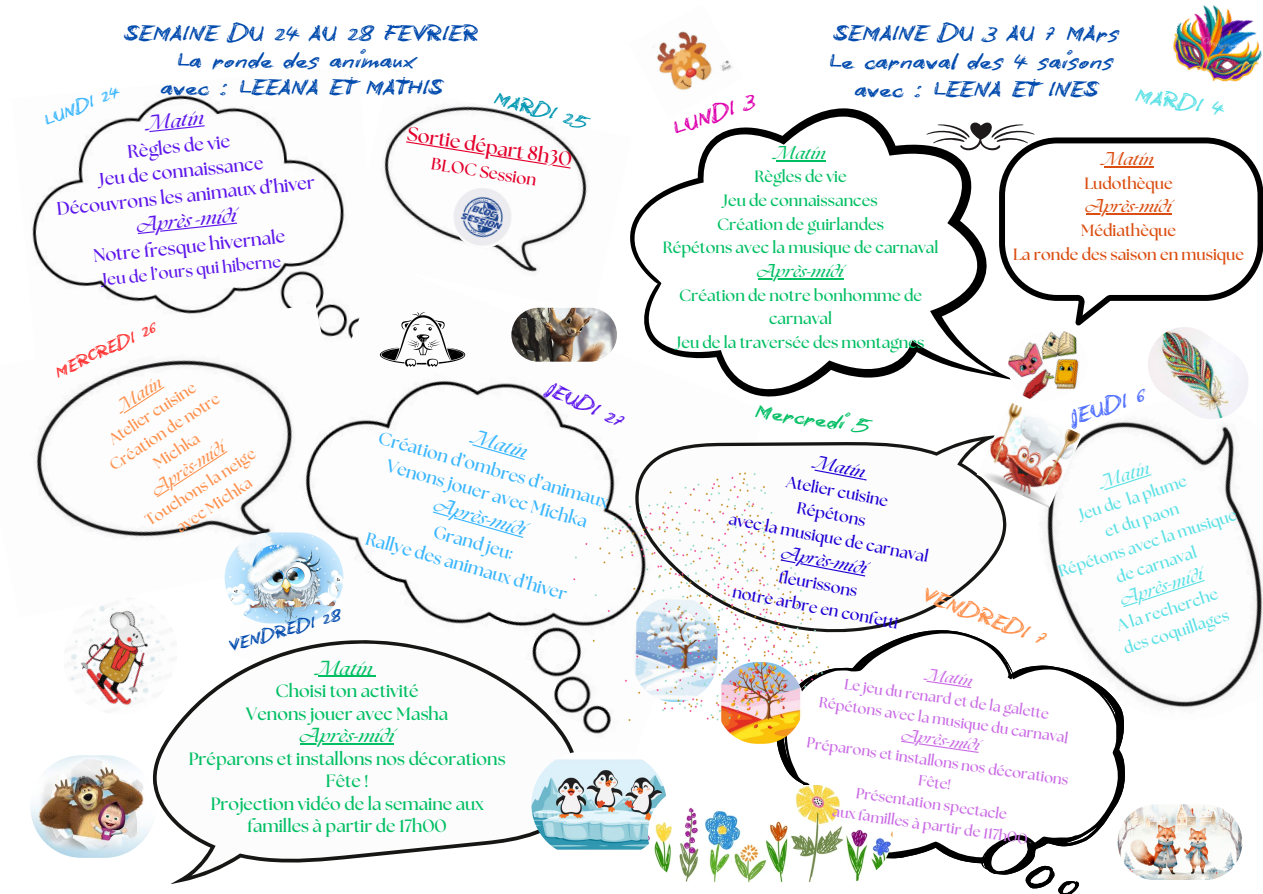
<style>
.page{position:relative;width:1263px;height:894px;background:#fff}
.page>*{position:absolute;margin:0;border:0;box-sizing:border-box;transform-origin:0 0}
.t1{font:700 23.4px/28px "Biro Script Plus";color:#004aad;text-align:center}
.t2{font:700 21.9px "Biro Script Plus";color:#5271ff}
.t3{font:700 21.75px "Biro Script Plus";color:#ff914d}
.t4{font:700 21.75px "Biro Script Plus";color:#00bf63}
.t5{font:700 21.75px "Biro Script Plus";color:#dd00ae}
.t6{font:700 21.75px "Biro Script Plus";color:#5ce1e6}
.t7{font:700 20.4px "Biro Script Plus";color:#5e17eb}
.t8{font:700 20.4px "Biro Script Plus";color:#0097b2}
.t9{font:700 19.65px "The Seasons";color:#e4002b}
.t10{font:700 18.15px/25px "The Seasons";color:#5e17eb;text-align:center}
.t11{font:700 17.85px "Biro Script Plus";color:#38b6ff}
.t12{font:700 17.7px/22.5px "The Seasons";color:#00bf63;text-align:center}
.t13{font:700 17.7px/25.3px "The Seasons";color:#38b6ff;text-align:center}
.t14{font:italic 700 17.7px "The Seasons";color:#38b6ff}
.t15{font:700 17.4px "Biro Script Plus";color:#ff3131}
.t16{font:700 17.4px "Biro Script Plus";color:#004aad}
.t17{font:700 16.65px "The Seasons";color:#5e17eb}
.t18{font:700 16.65px "The Seasons";color:#e4002b}
.t19{font:700 16.2px/23.7px "The Seasons";color:#00bf63;text-align:center}
.t20{font:700 16.2px "The Seasons";color:#1e00d4}
.t21{font:700 16.2px "The Seasons";color:#db4d10}
.t22{font:italic 700 16.2px "The Seasons";color:#1e00d4}
.t23{font:italic 700 16.2px "The Seasons";color:#db4d10}
.t24{font:italic 700 16.2px "The Seasons";color:#00bf63}
.t25{font:700 16.05px "The Seasons";color:#5ce1e6}
.t26{font:italic 700 16.05px "The Seasons";color:#5ce1e6}
.t27{font:700 15.75px/22.4px "The Seasons";color:#ff914d;text-align:center}
.t28{font:italic 700 15.75px "The Seasons";color:#ff914d}
.t29{font:700 14.85px "The Seasons";color:#cb6ce6}
.t30{font:italic 700 14.85px "The Seasons";color:#cb6ce6}
.s1{font-style:italic}
</style>
<div class="page">
<img style="left:32px;top:93px;width:313px;height:210px">
<img style="left:384px;top:105px;width:204px;height:158px">
<img style="left:36px;top:303px;width:195px;height:278px">
<img style="left:231px;top:263px;width:380px;height:352px">
<svg style="left:1075px;top:173px;width:188px;height:152px"></svg>
<svg style="left:602px;top:108px;width:402px;height:345px"></svg>
<svg style="left:621px;top:392px;width:386px;height:231px"></svg>
<svg style="left:780px;top:626px;width:344px;height:267px"></svg>
<img style="left:374px;top:312px;width:101px;height:54px">
<svg style="left:926px;top:116px;width:333px;height:200px"></svg>
<svg style="left:265px;top:615px;width:289px;height:18px"></svg>
<svg style="left:156px;top:633px;width:418px;height:251px"></svg>
<img style="left:1004px;top:325px;width:76px;height:77px">
<img style="left:1118px;top:804px;width:124px;height:75px">
<img style="left:225px;top:532px;width:118px;height:91px">
<img style="left:70px;top:605px;width:115px;height:116px">
<img style="left:30px;top:755px;width:126px;height:102px">
<img style="left:531px;top:751px;width:132px;height:105px">
<img style="left:628px;top:31px;width:115px;height:87px">
<img style="left:1173px;top:5px;width:89px;height:77px">
<img style="left:648px;top:784px;width:244px;height:98px">
<svg style="left:564px;top:460px;width:271px;height:289px"></svg>
<svg style="left:558px;top:470px;width:260px;height:280px"></svg>
<svg style="left:814px;top:469px;width:53px;height:11px"></svg>
<svg style="left:781px;top:559px;width:84px;height:17px"></svg>
<img style="left:1023px;top:384px;width:240px;height:351px">
<img style="left:977px;top:402px;width:105px;height:105px">
<img style="left:1146px;top:327px;width:104px;height:93px">
<img style="left:511px;top:308px;width:106px;height:53px">
<img style="left:449px;top:184px;width:68px;height:68px">
<svg style="left:149px;top:125px;width:56px;height:7px"></svg>
<svg style="left:138px;top:222px;width:99px;height:12px"></svg>
<svg style="left:124px;top:386px;width:41px;height:27px"></svg>
<svg style="left:157px;top:451px;width:70px;height:46px"></svg>
<svg style="left:406px;top:141px;width:165px;height:27px"></svg>
<svg style="left:472px;top:444px;width:53px;height:16px"></svg>
<svg style="left:433px;top:511px;width:90px;height:27px"></svg>
<hr style="left:318px;top:675px;width:54px;height:1px;background:#00bf63">
<hr style="left:300px;top:743px;width:94px;height:1px;background:#00bf63">
<hr style="left:1104px;top:166px;width:49px;height:1px;background:#db4d10">
<hr style="left:1086px;top:213px;width:85px;height:1px;background:#db4d10">
<hr style="left:776px;top:160px;width:49px;height:1px;background:#00bf63">
<hr style="left:758px;top:278px;width:85px;height:1px;background:#00bf63">
<svg style="left:1104px;top:474px;width:47px;height:16px"></svg>
<svg style="left:1123px;top:579px;width:82px;height:28px"></svg>
<svg style="left:926px;top:680px;width:45px;height:8px"></svg>
<svg style="left:901px;top:740px;width:78px;height:12px"></svg>
<p class="t1" style="left:829px;top:18px;width:291px">SEMAINE DU 3 AU 7 MArs<br>Le carnaval des 4 saisons avec : LEENA ET INES</p>
<p class="t1" style="left:125px;top:18px;width:355px;line-height:27px">SEMAINE DU 24 AU 28 FEVRIER<br>La ronde des animaux<br>avec : LEEANA ET MATHIS</p>
<p class="t11" style="left:41px;top:111px;width:81px;rotate:-23deg">LUNDI 24</p>
<p class="t8" style="left:498px;top:85px;width:97px;rotate:15deg">MARDI 25</p>
<p class="t5" style="left:669px;top:116px;width:88px;rotate:-20deg">LUNDI 3</p>
<p class="t6" style="left:1138px;top:81px;width:92px;rotate:9deg">MARDI 4</p>
<p class="t10" style="left:48px;top:122px;width:261px;rotate:-6deg"><span class="s1">Matin<br></span>Règles de vie<br>Jeu de connaissance<br>Découvrons les animaux d’hiver</p>
<p class="t9" style="left:409px;top:125px;width:168px;rotate:9deg">Sortie départ 8h30</p>
<h5 class="t24" style="left:776px;top:146px;width:51px">Matin</h5>
<p class="t19" style="left:754px;top:166px;width:94px">Règles de vie</p>
<p class="t19" style="left:723px;top:189px;width:156px">Jeu de connaissances</p>
<p class="t19" style="left:717px;top:213px;width:169px">Création de guirlandes</p>
<p class="t19" style="left:663px;top:236px;width:277px">Répétons avec la musique de carnaval</p>
<p class="t24" style="left:758px;top:264px;width:87px">Après-midi</p>
<p class="t19" style="left:679px;top:284px;width:245px">Création de notre bonhomme de carnaval</p>
<p class="t19" style="left:677px;top:331px;width:249px">Jeu de la traversée des montagnes</p>
<p class="t23" style="left:1104px;top:152px;width:51px">Matin</p>
<p class="t21" style="left:1084px;top:176px;width:90px">Ludothèque</p>
<h3 class="t23" style="left:1086px;top:199px;width:87px">Après-midi</h3>
<h6 class="t21" style="left:1081px;top:223px;width:97px">Médiathèque</h6>
<p class="t21" style="left:1013px;top:247px;width:233px">La ronde des saison en musique</p>
<p class="t18" style="left:433px;top:156px;width:108px;rotate:9deg">BLOC Session</p>
<h2 class="t10" style="left:89px;top:218px;width:194px;line-height:25.8px;rotate:-6deg"><span class="s1">Après -midi<br></span>Notre fresque hivernale</h2>
<h2 class="t17" style="left:102px;top:272px;width:181px;rotate:-6deg">Jeu de l’ours qui hiberne</h2>
<p class="t15" style="left:51px;top:362px;width:112px;rotate:-25deg">MERCREDI 26</p>
<h6 class="t28" style="left:116px;top:401px;width:50px;rotate:-33deg">Matin</h6>
<p class="t7" style="left:553px;top:375px;width:85px;rotate:25deg">JEUDI 27</p>
<p class="t2" style="left:1066px;top:405px;width:81px;rotate:-18deg">JEUDI 6</p>
<p class="t27" style="left:105px;top:431px;width:102px;rotate:-33deg">Atelier cuisine</p>
<p class="t27" style="left:105px;top:457px;width:129px;rotate:-33deg">Création de notre<br>Michka</p>
<h2 class="t4" style="left:758px;top:396px;width:117px;rotate:8deg">Mercredi 5</h2>
<p class="t22" style="left:817px;top:455px;width:51px;rotate:11deg">Matin</p>
<h2 class="t20" style="left:788px;top:474px;width:105px;rotate:11deg">Atelier cuisine</h2>
<h1 class="t20" style="left:731px;top:511px;width:204px;rotate:11deg">avec la musique de carnaval</h1>
<p class="t13" style="left:389px;top:400px;width:240px;rotate:16deg"><span class="s1">Matin<br></span>Création d’ombres d’animaux<br>Venons jouer avec Michka</p>
<p class="t13" style="left:437px;top:519px;width:83px;rotate:16deg">Grand jeu:</p>
<h4 class="t28" style="left:150px;top:485px;width:85px;rotate:-33deg">Après-midi</h4>
<p class="t27" style="left:141px;top:513px;width:129px;rotate:-33deg">Touchons la neige</p>
<p class="t26" style="left:1100px;top:476px;width:51px;rotate:-18deg">Matin</p>
<p class="t25" style="left:1077px;top:508px;width:114px;rotate:-18deg">Jeu de la plume</p>
<p class="t27" style="left:172px;top:519px;width:89px;rotate:-33deg">avec Michka</p>
<p class="t14" style="left:437px;top:496px;width:95px;rotate:16deg">Après-midi</p>
<h5 class="t20" style="left:799px;top:500px;width:71px;rotate:11deg">Répétons</h5>
<p class="t22" style="left:784px;top:545px;width:87px;rotate:11deg">Après-midi</p>
<h3 class="t20" style="left:734px;top:584px;width:170px;rotate:11deg">notre arbre en confetti</h3>
<h1 class="t25" style="left:1103px;top:524px;width:78px;rotate:-18deg">et du paon</h1>
<p class="t25" style="left:1056px;top:564px;width:188px;rotate:-18deg">Répétons avec la musique</p>
<p class="t13" style="left:369px;top:525px;width:210px;rotate:16deg">Rallye des animaux d’hiver</p>
<p class="t25" style="left:1114px;top:570px;width:85px;rotate:-18deg">de carnaval</p>
<p class="t26" style="left:1119px;top:592px;width:87px;rotate:-18deg">Après-midi</p>
<h1 class="t20" style="left:781px;top:568px;width:81px;rotate:11deg">fleurissons</h1>
<p class="t3" style="left:928px;top:580px;width:133px;rotate:21deg">VENDREDI 7</p>
<p class="t25" style="left:1115px;top:619px;width:107px;rotate:-18deg">A la recherche</p>
<p class="t16" style="left:226px;top:635px;width:118px;rotate:-16deg">VENDREDI 28</p>
<p class="t25" style="left:1122px;top:641px;width:111px;rotate:-18deg">des coquillages</p>
<p class="t12" style="left:246px;top:658px;width:204px"><span class="s1">Matin<br></span>Choisi ton activité<br>Venons jouer avec Masha</p>
<p class="t12" style="left:189px;top:725px;width:318px"><span class="s1">Après-midi<br></span>Préparons et installons nos décorations<br>Fête !<br>Projection vidéo de la semaine aux familles à partir de 17h00</p>
<p class="t30" style="left:928px;top:667px;width:47px;rotate:8deg">Matin</p>
<p class="t29" style="left:845px;top:677px;width:208px;rotate:8deg">Le jeu du renard et de la galette</p>
<p class="t29" style="left:820px;top:695px;width:253px;rotate:8deg">Répétons avec la musique du carnaval</p>
<p class="t30" style="left:903px;top:727px;width:80px;rotate:8deg">Après-midi</p>
<p class="t29" style="left:808px;top:736px;width:266px;rotate:8deg">Préparons et installons nos décorations</p>
<p class="t29" style="left:919px;top:773px;width:34px;rotate:8deg">Fête!</p>
<p class="t29" style="left:833px;top:804px;width:198px;rotate:8deg">aux familles à partir de 117h00</p>
<p class="t29" style="left:857px;top:786px;width:154px;rotate:8deg">Présentation spectacle</p>
</div>
